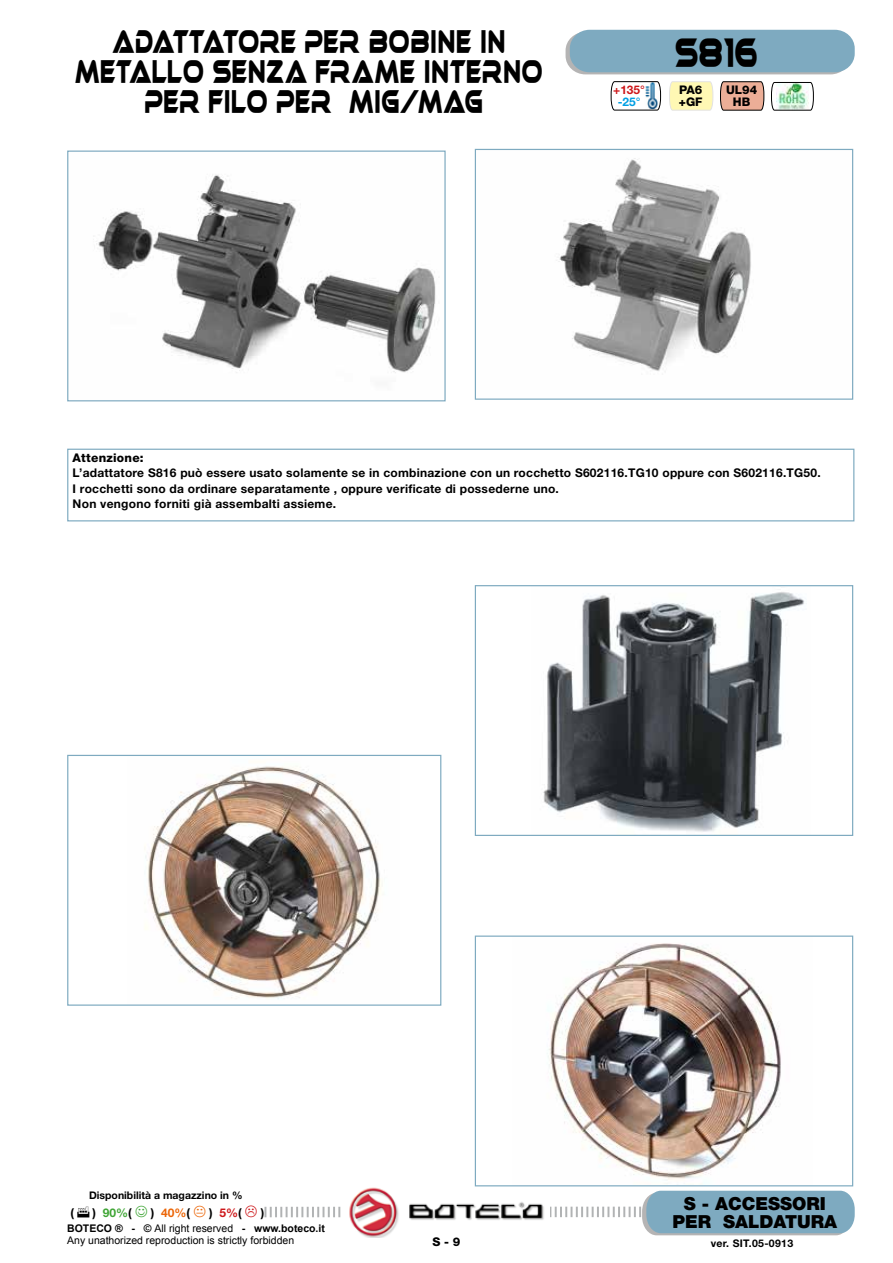
<style>
.page{position:relative;width:893px;height:1263px;background:#fff}
.page>*{position:absolute;margin:0;border:0;box-sizing:border-box;transform-origin:0 0}
.t1{font:39.3px "Ethnocentric";color:#000;scale:.57 1}
.t2{font:31.5px/30px "Ethnocentric";letter-spacing:.06em;color:#000;text-align:center;scale:.57 1}
.t3{font:900 18px/18px "Helvetica Neue";color:#000;text-align:center}
.t4{font:700 12px/15.3px "Helvetica Neue";letter-spacing:.02em;color:#000}
.t5{font:800 12px "Helvetica Neue";letter-spacing:.02em;color:#000}
.t6{font:700 12px "Helvetica Neue";color:#3fa535}
.t7{font:700 12px "Helvetica Neue";color:#ec6608}
.t8{font:800 11.85px/11.9px "Helvetica Neue";color:#000}
.t9{font:700 11.85px "Helvetica Neue";color:#cd171a}
.t10{font:700 11.85px "Helvetica Neue";color:#009fe3}
.t11{font:10.5px/12.6px "Arial";color:#000}
.t12{font:700 10.5px "Helvetica Neue";color:#000}
.t13{font:700 10.5px "Helvetica Neue";letter-spacing:.03em;color:#000}
.s1{color:#000}
.s2{color:#cd171a}
.s3{font-weight:700}
</style>
<div class="page">
<img style="left:361px;top:1186px;width:188px;height:51px">
<div style="left:566px;top:32px;width:284px;height:42px;background:linear-gradient(to right,#a8b2b6,#a2b1b7);border-radius:19px"></div>
<svg style="left:264px;top:1191px;width:591px;height:44px"></svg>
<div style="left:570px;top:30px;width:285px;height:42px;background:#7eaac0;border-radius:19px"></div>
<svg style="left:669px;top:81px;width:44px;height:30px"></svg>
<svg style="left:720px;top:81px;width:44px;height:30px"></svg>
<svg style="left:771px;top:82px;width:43px;height:29px"></svg>
<svg style="left:611px;top:81px;width:50px;height:30px"></svg>
<img style="left:96px;top:175px;width:340px;height:198px">
<div style="left:67px;top:151px;width:379px;height:250px;border:1px solid #7eaac0"></div>
<img style="left:558px;top:158px;width:193px;height:213px">
<div style="left:475px;top:149px;width:378px;height:251px;border:1px solid #7eaac0"></div>
<img style="left:145px;top:766px;width:238px;height:233px">
<div style="left:67px;top:755px;width:374px;height:251px;border:1px solid #7eaac0"></div>
<img style="left:548px;top:943px;width:233px;height:241px">
<div style="left:475px;top:935px;width:378px;height:251px;border:1px solid #7eaac0"></div>
<img style="left:543px;top:592px;width:262px;height:240px">
<div style="left:475px;top:585px;width:378px;height:251px;border:1px solid #7eaac0"></div>
<div style="left:67px;top:449px;width:787px;height:72px;border:1px solid #7eaac0"></div>
<h2 class="t2" style="left:75px;top:30px;width:821px">ADATTATORE PER BOBINE IN<br>METALLO SENZA FRAME INTERNO<br>PER FILO PER MIG/MAG</h2>
<p class="t9" style="left:613px;top:82px;width:33px">+135°</p>
<p class="t10" style="left:618px;top:94px;width:24px">-25°</p>
<h1 class="t1" style="left:676px;top:32px;width:145px">S816</h1>
<p class="t8" style="left:679px;top:84px;width:25px">PA6 +GF</p>
<p class="t8" style="left:726px;top:84px;width:33px;text-align:center">UL94<br>HB</p>
<p class="t5" style="left:73px;top:451px;width:73px">Attenzione:</p>
<p class="t4" style="left:73px;top:465px;width:750px">L’adattatore S816 può essere usato solamente se in combinazione con un rocchetto S602116.TG10 oppure con S602116.TG50.<br>I rocchetti sono da ordinare separatamente , oppure verificate di possederne uno.<br>Non vengono forniti già assembalti assieme.</p>
<p class="t12" style="left:89px;top:1188px;width:155px">Disponibilità a magazzino in %</p>
<p class="t4" style="left:70px;top:1204px;width:5px">(</p>
<p class="t6" style="left:93px;top:1205px;width:41px"><span class="s1">)</span> 90%<span class="s1">(</span></p>
<p class="t7" style="left:151px;top:1205px;width:41px"><span class="s1">)</span> 40%<span class="s1">(</span></p>
<p class="t4" style="left:209px;top:1204px;width:34px">) <span class="s2">5%</span>(</p>
<p class="t4" style="left:261px;top:1204px;width:5px">)</p>
<p class="t11" style="left:67px;top:1222px;width:259px"><span class="s3">BOTECO ® - ©</span> All right reserved <span class="s3">- www.boteco.it<br></span>Any unathorized reproduction is strictly forbidden</p>
<p class="t5" style="left:432px;top:1234px;width:30px">S - 9</p>
<h3 class="t3" style="left:672px;top:1194px;width:166px">S - ACCESSORI<br>PER SALDATURA</h3>
<p class="t13" style="left:711px;top:1236px;width:84px">ver. SIT.05-0913</p>
</div>
